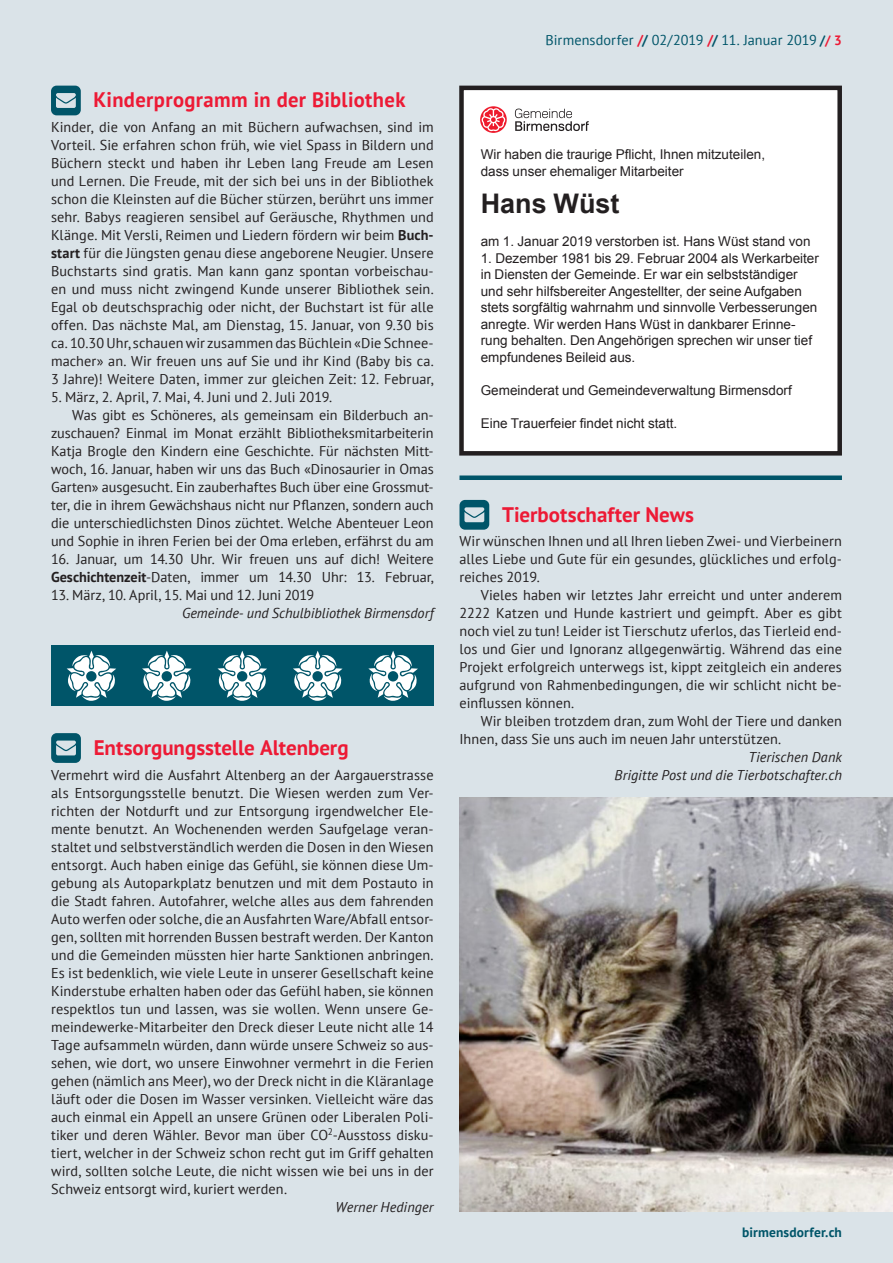
<style>
.page{position:relative;width:893px;height:1263px;background:#dae3e8}
.page>*{position:absolute;margin:0;border:0;box-sizing:border-box;transform-origin:0 0}
._2018-amtliche-grund{font:700 27px "Arial";color:#231f20}
._2018-redaktion-tite{font:700 21px "PT Sans";letter-spacing:.005em;color:#ed1a35}
._2018-redaktion-grun{font:14.25px/18px "PT Sans";letter-spacing:.005em;color:#231f20;text-align:justify}
._2018-redaktion-grun-2{font:italic 14.25px "PT Sans";color:#231f20}
.t1{font:14.25px "PT Sans";letter-spacing:.005em;color:#005569}
._2018-amtliche-grund-2{font:13.5px/16.5px "Arial";color:#231f20}
.t2{font:700 13.5px "PT Sans";letter-spacing:.01em;color:#005569}
.s1{font-weight:700}
.s2{font-weight:700;color:#ed1a35}
.s3{font-weight:700;font-size:13.5px}
.s4{font-weight:700;font-size:13.5px;color:#ed1a35}
</style>
<div class="page">
<div style="left:459px;top:475px;width:383px;height:5px;background:#005569"></div>
<div style="left:461px;top:88px;width:379px;height:365px;background:#fff"></div>
<div style="left:459px;top:86px;width:383px;height:370px;border:4px solid #231f20"></div>
<svg style="left:480px;top:106px;width:27px;height:27px"></svg>
<svg style="left:515px;top:109px;width:74px;height:22px"></svg>
<svg style="left:481px;top:108px;width:24px;height:23px"></svg>
<svg style="left:51px;top:86px;width:30px;height:29px"></svg>
<svg style="left:51px;top:733px;width:30px;height:30px"></svg>
<svg style="left:459px;top:500px;width:30px;height:30px"></svg>
<img style="left:459px;top:798px;width:434px;height:414px">
<div style="left:51px;top:645px;width:383px;height:61px;background:#005569"></div>
<svg style="left:67px;top:651px;width:49px;height:50px"></svg>
<svg style="left:142px;top:651px;width:50px;height:50px"></svg>
<svg style="left:217px;top:651px;width:50px;height:50px"></svg>
<svg style="left:293px;top:651px;width:50px;height:50px"></svg>
<svg style="left:368px;top:651px;width:50px;height:50px"></svg>
<p class="_2018-redaktion-tite" style="left:94px;top:86px;width:313px">Kinderprogramm in der Bibliothek</p>
<p class="_2018-redaktion-grun" style="left:51px;top:117px;width:384px">Kinder, die von Anfang an mit Büchern aufwachsen, sind im Vorteil. Sie erfahren schon früh, wie viel Spass in Bildern und Büchern steckt und haben ihr Leben lang Freude am Lesen und Lernen. Die Freude, mit der sich bei uns in der Bibliothek schon die Kleinsten auf die Bücher stürzen, berührt uns immer sehr. Babys reagieren sensibel auf Geräusche, Rhythmen und Klänge. Mit Versli, Reimen und Liedern fördern wir beim <span class="s1">Buch&shy;start</span> für die Jüngsten genau diese angeborene Neugier. Unsere Buchstarts sind gratis. Man kann ganz spontan vorbeischau&shy;en und muss nicht zwingend Kunde unserer Bibliothek sein.<br>Egal ob deutschsprachig oder nicht, der Buchstart ist für alle offen. Das nächste Mal, am Dienstag, 15. Januar, von 9.30 bis ca. 10.30 Uhr, schauen wir zusammen das Büchlein «Die Schnee&shy;macher» an. Wir freuen uns auf Sie und ihr Kind (Baby bis ca.<br>3 Jahre)! Weitere Daten, immer zur gleichen Zeit: 12. Februar,</p>
<p class="_2018-redaktion-grun" style="left:51px;top:387px;width:283px">5. März, 2. April, 7. Mai, 4. Juni und 2. Juli 2019.</p>
<p class="_2018-redaktion-grun" style="left:51px;top:405px;width:384px;text-indent:21px">Was gibt es Schöneres, als gemeinsam ein Bilderbuch an&shy;zuschauen? Einmal im Monat erzählt Bibliotheksmitarbeiterin Katja Brogle den Kindern eine Geschichte. Für nächsten Mitt&shy;woch, 16. Januar, haben wir uns das Buch «Dinosaurier in Omas Garten» ausgesucht. Ein zauberhaftes Buch über eine Grossmut&shy;ter, die in ihrem Gewächshaus nicht nur Pflanzen, sondern auch die unterschiedlichsten Dinos züchtet. Welche Abenteuer Leon und Sophie in ihren Ferien bei der Oma erleben, erfährst du am</p>
<p class="_2018-redaktion-grun" style="left:51px;top:549px;width:384px">16. Januar, um 14.30 Uhr. Wir freuen uns auf dich! Weitere<br><span class="s1">Geschichtenzeit</span>-Daten, immer um 14.30 Uhr: 13. Februar,</p>
<p class="_2018-redaktion-grun" style="left:51px;top:585px;width:265px">13. März, 10. April, 15. Mai und 12. Juni 2019</p>
<p class="_2018-redaktion-grun-2" style="left:182px;top:603px;width:253px">Gemeinde- und Schulbibliothek Birmensdorf</p>
<p class="_2018-redaktion-tite" style="left:94px;top:733px;width:256px">Entsorgungsstelle Altenberg</p>
<p class="_2018-redaktion-grun" style="left:51px;top:765px;width:384px">Vermehrt wird die Ausfahrt Altenberg an der Aargauerstrasse als Entsorgungsstelle benutzt. Die Wiesen werden zum Ver&shy;richten der Notdurft und zur Entsorgung irgendwelcher Ele&shy;mente benutzt. An Wochenenden werden Saufgelage veran&shy;staltet und selbstverständlich werden die Dosen in den Wiesen entsorgt. Auch haben einige das Gefühl, sie können diese Um&shy;gebung als Autoparkplatz benutzen und mit dem Postauto in die Stadt fahren. Autofahrer, welche alles aus dem fahrenden Auto werfen oder solche, die an Ausfahrten Ware/Abfall entsor&shy;gen, sollten mit horrenden Bussen bestraft werden. Der Kanton und die Gemeinden müssten hier harte Sanktionen anbringen.<br>Es ist bedenklich, wie viele Leute in unserer Gesellschaft keine Kinderstube erhalten haben oder das Gefühl haben, sie können respektlos tun und lassen, was sie wollen. Wenn unsere Ge&shy;meindewerke-Mitarbeiter den Dreck dieser Leute nicht alle 14<br>Tage aufsammeln würden, dann würde unsere Schweiz so aus&shy;sehen, wie dort, wo unsere Einwohner vermehrt in die Ferien gehen (nämlich ans Meer), wo der Dreck nicht in die Kläranlage läuft oder die Dosen im Wasser versinken. Vielleicht wäre das auch einmal ein Appell an unsere Grünen oder Liberalen Poli&shy;tiker und deren Wähler. Bevor man über CO<sup>2</sup>-Ausstoss disku&shy;tiert, welcher in der Schweiz schon recht gut im Griff gehalten wird, sollten solche Leute, die nicht wissen wie bei uns in der Schweiz entsorgt wird, kuriert werden.</p>
<p class="_2018-redaktion-grun-2" style="left:336px;top:1198px;width:100px">Werner Hedinger</p>
<p class="t1" style="left:546px;top:31px;width:298px">Birmensdorfer <span class="s2">/</span><span class="s1">/</span> 02/2019 <span class="s2">/</span><span class="s1">/</span> 11. Januar 2019 <span class="s3">/</span><span class="s4">/ 3</span></p>
<p class="_2018-amtliche-grund-2" style="left:481px;top:147px;width:286px">Wir haben die traurige Pflicht, Ihnen mitzuteilen, dass unser ehemaliger Mitarbeiter</p>
<p class="_2018-amtliche-grund" style="left:481px;top:186px;width:140px">Hans Wüst</p>
<p class="_2018-amtliche-grund-2" style="left:481px;top:233px;width:331px">am 1. Januar 2019 verstorben ist. Hans Wüst stand von</p>
<p class="_2018-amtliche-grund-2" style="left:481px;top:250px;width:340px">1. Dezember 1981 bis 29. Februar 2004 als Werkarbeiter in Diensten der Gemeinde. Er war ein selbstständiger und sehr hilfsbereiter Angestellter, der seine Aufgaben stets sorgfältig wahrnahm und sinnvolle Verbesserungen anregte. Wir werden Hans Wüst in dankbarer Erinne&shy;rung behalten. Den Angehörigen sprechen wir unser tief empfundenes Beileid aus.</p>
<p class="_2018-amtliche-grund-2" style="left:481px;top:382px;width:313px">Gemeinderat und Gemeindeverwaltung Birmensdorf</p>
<p class="_2018-amtliche-grund-2" style="left:481px;top:415px;width:198px">Eine Trauerfeier findet nicht statt.</p>
<p class="_2018-redaktion-tite" style="left:502px;top:500px;width:193px">Tierbotschafter News</p>
<p class="_2018-redaktion-grun" style="left:459px;top:531px;width:384px">Wir wünschen Ihnen und all Ihren lieben Zwei- und Vierbeinern alles Liebe und Gute für ein gesundes, glückliches und erfolg&shy;reiches 2019.</p>
<p class="_2018-redaktion-grun" style="left:459px;top:585px;width:384px;text-indent:21px">Vieles haben wir letztes Jahr erreicht und unter anderem 2222 Katzen und Hunde kastriert und geimpft. Aber es gibt noch viel zu tun! Leider ist Tierschutz uferlos, das Tierleid end&shy;los und Gier und Ignoranz allgegenwärtig. Während das eine Projekt erfolgreich unterwegs ist, kippt zeitgleich ein anderes aufgrund von Rahmenbedingungen, die wir schlicht nicht be&shy;einflussen können.</p>
<p class="_2018-redaktion-grun" style="left:459px;top:711px;width:384px;text-indent:21px">Wir bleiben trotzdem dran, zum Wohl der Tiere und danken<br>Ihnen, dass Sie uns auch im neuen Jahr unterstützen.</p>
<p class="_2018-redaktion-grun-2" style="left:749px;top:748px;width:95px">Tierischen Dank</p>
<p class="_2018-redaktion-grun-2" style="left:615px;top:766px;width:229px">Brigitte Post und die Tierbotschafter.ch</p>
<p class="t2" style="left:742px;top:1224px;width:101px">birmensdorfer.ch</p>
</div>
